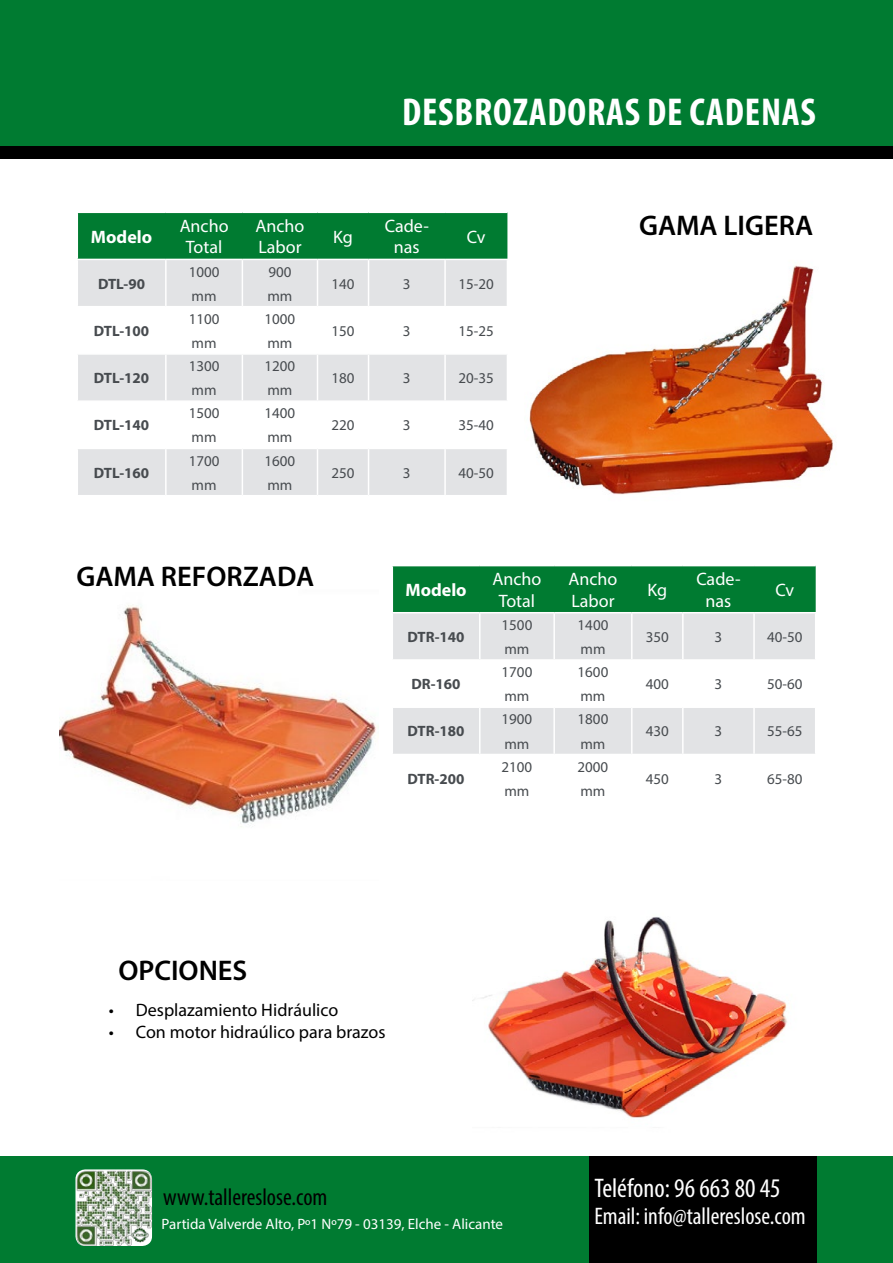
<style>
.page{position:relative;width:893px;height:1263px;background:#fff}
.page>*{position:absolute;margin:0;border:0;box-sizing:border-box;transform-origin:0 0}
.t1{font:700 condensed 39px "Myriad Pro";letter-spacing:.02em;color:#fff}
.t2{font:600 28.5px "Myriad Pro";color:#000}
.t3{font:condensed 27px "Myriad Pro";color:#fff}
.t4{font:condensed 24px "Myriad Pro";color:#fff}
.t5{font:condensed 24px "Myriad Pro";color:#000}
.t6{font:18px/21.6px "Myriad Pro";color:#fff;text-align:center}
.t7{font:18px "Myriad Pro";color:#000}
.t8{font:700 18px "Myriad Pro";color:#fff}
.t9{font:15px/24px "Myriad Pro";color:#474b4f}
.t10{font:700 15px "Myriad Pro";color:#474b4f}
.t11{font:15px "Myriad Pro";color:#fff}
</style>
<div class="page">
<img style="left:529px;top:265px;width:304px;height:230px">
<div style="left:0;top:0;width:893px;height:146px;background:#007b31"></div>
<div style="left:0;top:146px;width:893px;height:12px;background:#000"></div>
<svg style="left:78px;top:213px;width:429px;height:93px;background:#71af8b"></svg>
<svg style="left:78px;top:355px;width:429px;height:140px;fill:#e2e3e5"></svg>
<hr style="left:77px;top:400px;width:89px;height:2px;background:#fff">
<hr style="left:166px;top:400px;width:76px;height:2px;background:#fff">
<hr style="left:242px;top:400px;width:75px;height:2px;background:#fff">
<hr style="left:317px;top:400px;width:52px;height:2px;background:#fff">
<hr style="left:369px;top:400px;width:76px;height:2px;background:#fff">
<hr style="left:445px;top:400px;width:63px;height:2px;background:#fff">
<hr style="left:77px;top:448px;width:89px;height:1px;background:#fff">
<hr style="left:166px;top:448px;width:76px;height:1px;background:#fff">
<hr style="left:242px;top:448px;width:75px;height:1px;background:#fff">
<hr style="left:317px;top:448px;width:52px;height:1px;background:#fff">
<hr style="left:369px;top:448px;width:76px;height:1px;background:#fff">
<hr style="left:445px;top:448px;width:63px;height:1px;background:#fff">
<hr style="left:165px;top:260px;width:2px;height:46px;background:#fff">
<hr style="left:242px;top:260px;width:1px;height:46px;background:#fff">
<hr style="left:317px;top:260px;width:1px;height:46px;background:#fff">
<hr style="left:368px;top:260px;width:1px;height:46px;background:#fff">
<hr style="left:444px;top:260px;width:2px;height:46px;background:#fff">
<hr style="left:165px;top:355px;width:2px;height:45px;background:#fff">
<hr style="left:242px;top:355px;width:1px;height:45px;background:#fff">
<hr style="left:317px;top:355px;width:1px;height:45px;background:#fff">
<hr style="left:368px;top:355px;width:1px;height:45px;background:#fff">
<hr style="left:444px;top:355px;width:2px;height:45px;background:#fff">
<hr style="left:165px;top:402px;width:2px;height:46px;background:#fff">
<hr style="left:242px;top:402px;width:1px;height:46px;background:#fff">
<hr style="left:317px;top:402px;width:1px;height:46px;background:#fff">
<hr style="left:368px;top:402px;width:1px;height:46px;background:#fff">
<hr style="left:444px;top:402px;width:2px;height:46px;background:#fff">
<hr style="left:165px;top:449px;width:2px;height:46px;background:#fff">
<hr style="left:242px;top:449px;width:1px;height:46px;background:#fff">
<hr style="left:317px;top:449px;width:1px;height:46px;background:#fff">
<hr style="left:368px;top:449px;width:1px;height:46px;background:#fff">
<hr style="left:444px;top:449px;width:2px;height:46px;background:#fff">
<hr style="left:77px;top:259px;width:89px;height:1px;background:#fff">
<hr style="left:166px;top:259px;width:76px;height:1px;background:#fff">
<hr style="left:242px;top:259px;width:75px;height:1px;background:#fff">
<hr style="left:317px;top:259px;width:52px;height:1px;background:#fff">
<hr style="left:369px;top:259px;width:76px;height:1px;background:#fff">
<hr style="left:445px;top:259px;width:63px;height:1px;background:#fff">
<div style="left:0;top:1157px;width:893px;height:106px;background:#007b31"></div>
<div style="left:589px;top:1157px;width:228px;height:106px;background:#000"></div>
<img style="left:75px;top:1169px;width:77px;height:77px">
<img style="left:472px;top:917px;width:315px;height:201px">
<img style="left:60px;top:604px;width:318px;height:223px">
<svg style="left:393px;top:566px;width:423px;height:93px;background:#71af8b"></svg>
<div style="left:393px;top:708px;width:422px;height:46px;background:#e2e3e5"></div>
<hr style="left:479px;top:613px;width:1px;height:46px;background:#fff">
<hr style="left:553px;top:613px;width:2px;height:46px;background:#fff">
<hr style="left:631px;top:613px;width:2px;height:46px;background:#fff">
<hr style="left:682px;top:613px;width:2px;height:46px;background:#fff">
<hr style="left:753px;top:613px;width:2px;height:46px;background:#fff">
<hr style="left:815px;top:613px;width:1px;height:46px;background:#fff">
<hr style="left:479px;top:708px;width:1px;height:46px;background:#fff">
<hr style="left:553px;top:708px;width:2px;height:46px;background:#fff">
<hr style="left:631px;top:708px;width:2px;height:46px;background:#fff">
<hr style="left:682px;top:708px;width:2px;height:46px;background:#fff">
<hr style="left:753px;top:708px;width:2px;height:46px;background:#fff">
<hr style="left:392px;top:612px;width:88px;height:1px;background:#fff">
<hr style="left:480px;top:612px;width:74px;height:1px;background:#fff">
<hr style="left:554px;top:612px;width:78px;height:1px;background:#fff">
<hr style="left:632px;top:612px;width:51px;height:1px;background:#fff">
<hr style="left:683px;top:612px;width:71px;height:1px;background:#fff">
<hr style="left:754px;top:612px;width:62px;height:1px;background:#fff">
<h1 class="t1" style="left:402px;top:87px;width:415px">DESBROZADORAS DE CADENAS</h1>
<p class="t8" style="left:91px;top:225px;width:63px">Modelo</p>
<p class="t6" style="left:180px;top:215px;width:50px">Ancho<br>Total</p>
<p class="t6" style="left:255px;top:215px;width:50px;text-align:left">Ancho<br>Labor</p>
<p class="t6" style="left:333px;top:225px;width:21px">Kg</p>
<p class="t6" style="left:385px;top:215px;width:46px">Cade&shy;nas</p>
<p class="t6" style="left:467px;top:225px;width:20px">Cv</p>
<p class="t10" style="left:98px;top:274px;width:49px">DTL-90</p>
<p class="t9" style="left:189px;top:259px;width:32px">1000 mm</p>
<p class="t9" style="left:267px;top:259px;width:27px">900 mm</p>
<p class="t9" style="left:331px;top:271px;width:25px">140</p>
<p class="t9" style="left:403px;top:271px;width:9px">3</p>
<p class="t9" style="left:459px;top:271px;width:37px">15-20</p>
<p class="t10" style="left:94px;top:321px;width:57px">DTL-100</p>
<p class="t9" style="left:189px;top:307px;width:32px">1100 mm</p>
<p class="t9" style="left:265px;top:307px;width:32px">1000 mm</p>
<p class="t10" style="left:94px;top:368px;width:57px">DTL-120</p>
<p class="t9" style="left:189px;top:354px;width:32px">1300 mm</p>
<p class="t9" style="left:265px;top:354px;width:32px">1200 mm</p>
<p class="t10" style="left:94px;top:416px;width:57px">DTL-140</p>
<p class="t9" style="left:189px;top:401px;width:32px">1500 mm</p>
<p class="t9" style="left:265px;top:401px;width:32px">1400 mm</p>
<p class="t10" style="left:94px;top:463px;width:57px">DTL-160</p>
<p class="t9" style="left:189px;top:448px;width:32px">1700 mm</p>
<p class="t9" style="left:265px;top:448px;width:32px">1600 mm</p>
<p class="t9" style="left:331px;top:319px;width:25px">150</p>
<p class="t9" style="left:403px;top:319px;width:9px">3</p>
<p class="t9" style="left:459px;top:319px;width:37px">15-25</p>
<p class="t9" style="left:331px;top:366px;width:25px">180</p>
<p class="t9" style="left:403px;top:366px;width:9px">3</p>
<p class="t9" style="left:459px;top:366px;width:37px">20-35</p>
<p class="t9" style="left:331px;top:413px;width:25px">220</p>
<p class="t9" style="left:403px;top:413px;width:9px">3</p>
<p class="t9" style="left:459px;top:413px;width:37px">35-40</p>
<p class="t9" style="left:331px;top:460px;width:25px">250</p>
<p class="t9" style="left:403px;top:460px;width:9px">3</p>
<p class="t9" style="left:459px;top:460px;width:37px">40-50</p>
<h2 class="t2" style="left:639px;top:207px;width:176px">GAMA LIGERA</h2>
<h2 class="t2" style="left:77px;top:558px;width:239px">GAMA REFORZADA</h2>
<p class="t8" style="left:405px;top:578px;width:63px">Modelo</p>
<p class="t6" style="left:492px;top:568px;width:50px">Ancho<br>Total</p>
<p class="t6" style="left:568px;top:568px;width:50px;text-align:left">Ancho<br>Labor</p>
<p class="t6" style="left:647px;top:579px;width:21px">Kg</p>
<p class="t6" style="left:696px;top:568px;width:46px">Cade&shy;nas</p>
<p class="t6" style="left:775px;top:579px;width:20px">Cv</p>
<p class="t10" style="left:408px;top:627px;width:58px">DTR-140</p>
<p class="t9" style="left:502px;top:613px;width:32px">1500 mm</p>
<p class="t9" style="left:578px;top:613px;width:32px">1400 mm</p>
<p class="t9" style="left:646px;top:625px;width:25px">350</p>
<p class="t9" style="left:715px;top:625px;width:9px">3</p>
<p class="t9" style="left:767px;top:625px;width:37px">40-50</p>
<p class="t10" style="left:411px;top:674px;width:51px">DR-160</p>
<p class="t9" style="left:502px;top:660px;width:32px">1700 mm</p>
<p class="t9" style="left:578px;top:660px;width:32px">1600 mm</p>
<p class="t10" style="left:408px;top:722px;width:58px">DTR-180</p>
<p class="t9" style="left:502px;top:707px;width:32px">1900 mm</p>
<p class="t9" style="left:578px;top:707px;width:32px">1800 mm</p>
<p class="t10" style="left:407px;top:769px;width:58px">DTR-200</p>
<p class="t9" style="left:502px;top:754px;width:32px">2100 mm</p>
<p class="t9" style="left:578px;top:754px;width:32px">2000 mm</p>
<p class="t9" style="left:646px;top:672px;width:25px">400</p>
<p class="t9" style="left:715px;top:672px;width:9px">3</p>
<p class="t9" style="left:767px;top:672px;width:37px">50-60</p>
<p class="t9" style="left:646px;top:719px;width:25px">430</p>
<p class="t9" style="left:714px;top:719px;width:9px">3</p>
<p class="t9" style="left:767px;top:719px;width:37px">55-65</p>
<p class="t9" style="left:646px;top:766px;width:25px">450</p>
<p class="t9" style="left:714px;top:766px;width:9px">3</p>
<p class="t9" style="left:767px;top:766px;width:37px">65-80</p>
<h2 class="t2" style="left:118px;top:952px;width:131px">OPCIONES</h2>
<p class="t7" style="left:109px;top:999px;width:231px">• Desplazamiento Hidráulico</p>
<p class="t7" style="left:109px;top:1021px;width:278px">• Con motor hidraúlico para brazos</p>
<h3 class="t5" style="left:163px;top:1182px;width:166px">www.tallereslose.com</h3>
<p class="t11" style="left:162px;top:1214px;width:343px">Partida Valverde Alto, Pº1 Nº79 - 03139, Elche - Alicante</p>
<h3 class="t3" style="left:594px;top:1172px;width:188px">Teléfono: 96 663 80 45</h3>
<h3 class="t4" style="left:594px;top:1202px;width:213px">Email: info@tallereslose.com</h3>
</div>
